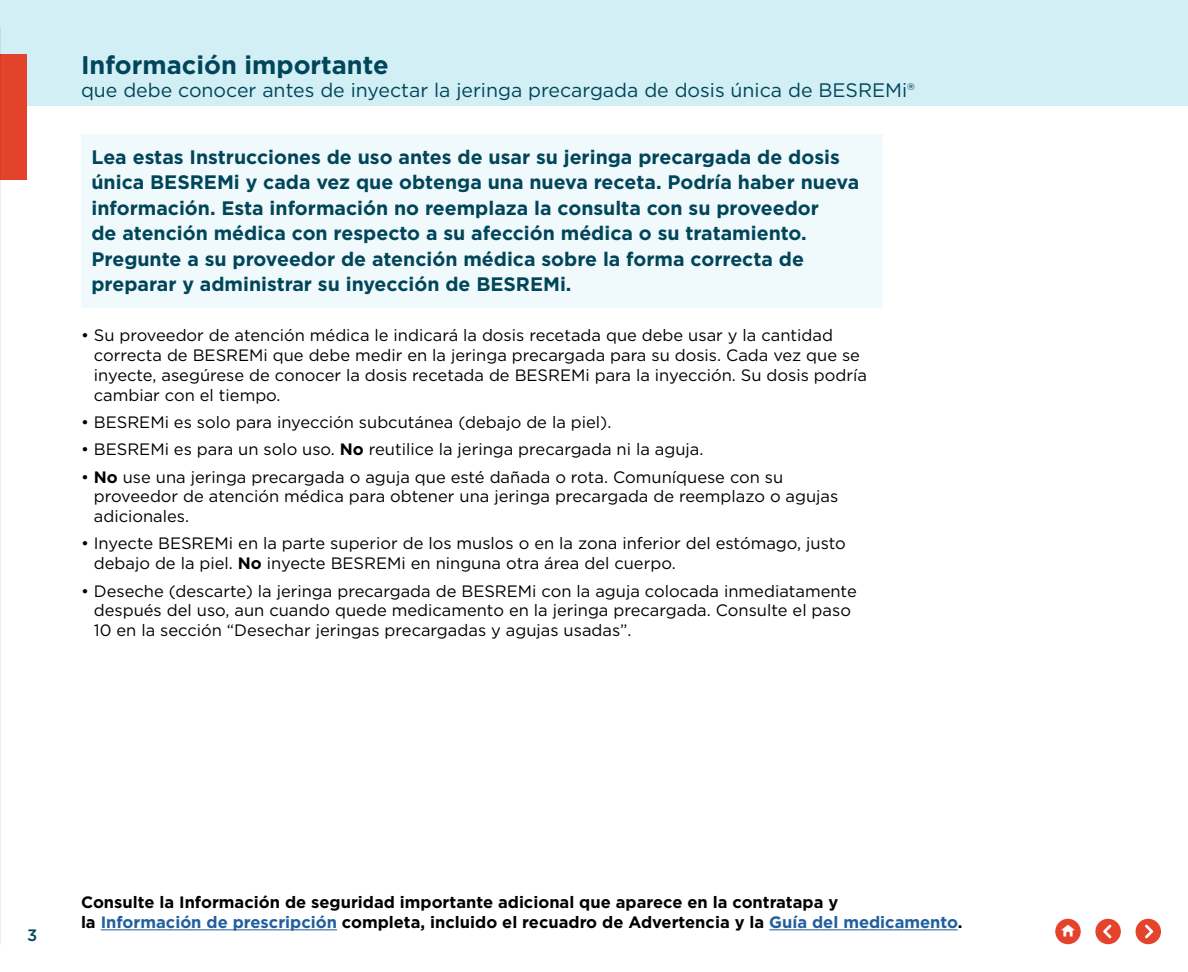
<style>
.page{position:relative;width:1188px;height:972px;background:#fff}
.page>*{position:absolute;margin:0;border:0;box-sizing:border-box;transform-origin:0 0}
.t1{font:700 25.5px "Gotham";color:#004559}
.t2{font:700 19.5px/25.5px "Gotham";color:#004559}
.t3{font:19.5px "Gotham";color:#004559}
.t4{font:16.5px/19.8px "Gotham";color:#000}
.t5{font:700 16.5px/19.8px "Gotham";color:#000}
.t6{font:500 16.5px "Gotham";color:#004559}
.s1{font-weight:700}
.s2{color:#215e9e}
</style>
<div class="page">
<div style="left:0;top:0;width:1188px;height:106px;background:#d1eff5"></div>
<div style="left:0;top:54px;width:27px;height:125px;background:#e3432b"></div>
<hr style="left:0;top:27px;width:1px;height:918px;background:#000">
<div style="left:81px;top:134px;width:802px;height:174px;background:#f0f9fb"></div>
<hr style="left:101px;top:929px;width:236px;height:1px;background:#215e9e">
<hr style="left:769px;top:929px;width:189px;height:1px;background:#215e9e">
<div style="left:1055px;top:919px;width:26px;height:25px;background:#e4442b;border-radius:50%"></div>
<svg style="left:1061px;top:925px;width:14px;height:12px"></svg>
<div style="left:1136px;top:919px;width:25px;height:25px;background:#e4442b;border-radius:50%"></div>
<svg style="left:1145px;top:925px;width:8px;height:13px"></svg>
<div style="left:1095px;top:919px;width:26px;height:25px;background:#e4442b;border-radius:50%"></div>
<svg style="left:1103px;top:925px;width:8px;height:13px"></svg>
<h1 class="t1" style="left:81px;top:48px;width:309px">Información importante</h1>
<p class="t3" style="left:81px;top:78px;width:836px">que debe conocer antes de inyectar la jeringa precargada de dosis única de BESREMi®</p>
<p class="t2" style="left:92px;top:144px;width:769px">Lea estas Instrucciones de uso antes de usar su jeringa precargada de dosis única BESREMi y cada vez que obtenga una nueva receta. Podría haber nueva información. Esta información no reemplaza la consulta con su proveedor<br>de atención médica con respecto a su afección médica o su tratamiento.<br>Pregunte a su proveedor de atención médica sobre la forma correcta de preparar y administrar su inyección de BESREMi.</p>
<p class="t4" style="left:94px;top:325px;width:775px;text-indent:-13px">• Su proveedor de atención médica le indicará la dosis recetada que debe usar y la cantidad correcta de BESREMi que debe medir en la jeringa precargada para su dosis. Cada vez que se inyecte, asegúrese de conocer la dosis recetada de BESREMi para la inyección. Su dosis podría cambiar con el tiempo.</p>
<p class="t4" style="left:81px;top:412px;width:532px">• BESREMi es solo para inyección subcutánea (debajo de la piel).</p>
<p class="t4" style="left:81px;top:439px;width:624px">• BESREMi es para un solo uso. <span class="s1">No</span> reutilice la jeringa precargada ni la aguja.</p>
<p class="t4" style="left:94px;top:466px;width:746px;text-indent:-13px">• <span class="s1">No</span> use una jeringa precargada o aguja que esté dañada o rota. Comuníquese con su proveedor de atención médica para obtener una jeringa precargada de reemplazo o agujas adicionales.</p>
<p class="t4" style="left:94px;top:533px;width:754px;text-indent:-13px">• Inyecte BESREMi en la parte superior de los muslos o en la zona inferior del estómago, justo debajo de la piel. <span class="s1">No</span> inyecte BESREMi en ninguna otra área del cuerpo.</p>
<p class="t4" style="left:94px;top:580px;width:764px;text-indent:-13px">• Deseche (descarte) la jeringa precargada de BESREMi con la aguja colocada inmediatamente después del uso, aun cuando quede medicamento en la jeringa precargada. Consulte el paso<br>10 en la sección “Desechar jeringas precargadas y agujas usadas”.</p>
<p class="t6" style="left:27px;top:925px;width:12px">3</p>
<p class="t5" style="left:81px;top:893px;width:883px">Consulte la Información de seguridad importante adicional que aparece en la contratapa y<br>la <span class="s2">Información de prescripción</span> completa, incluido el recuadro de Advertencia y la <span class="s2">Guía del medicamento</span>.</p>
</div>
